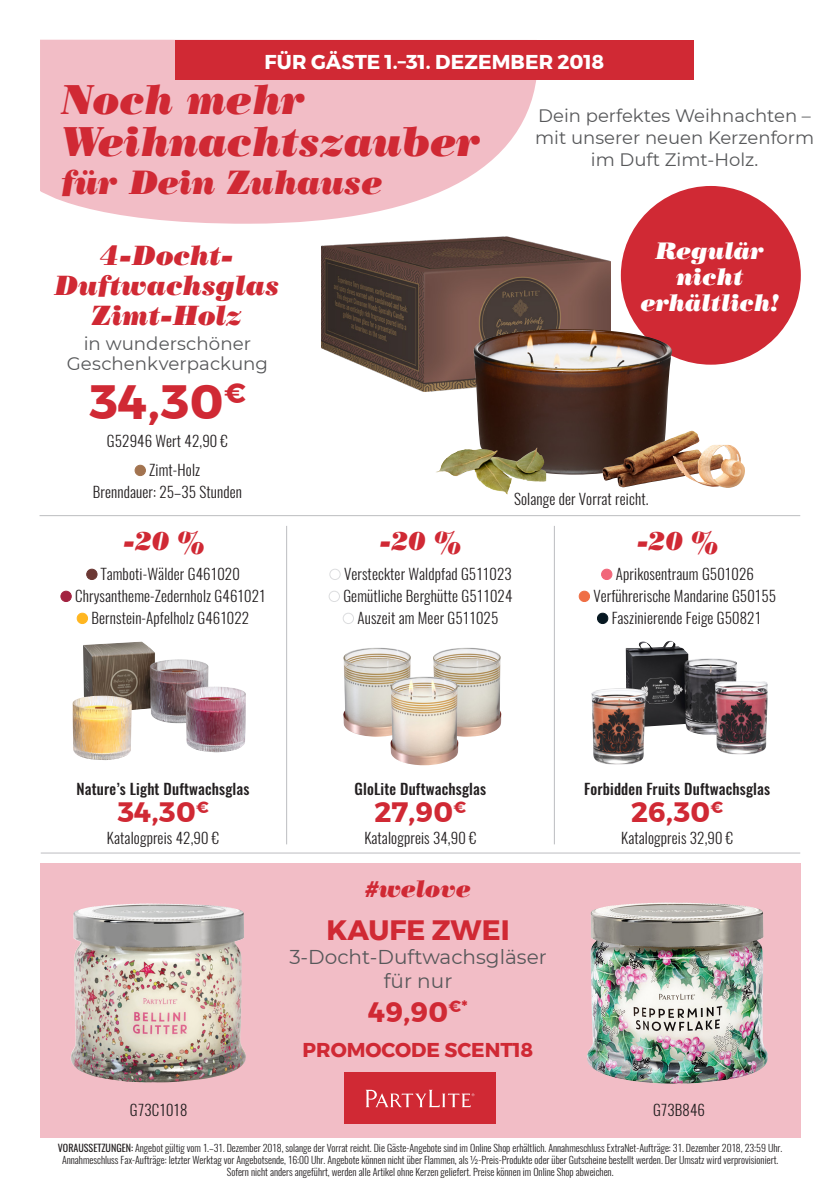
<style>
.page{position:relative;width:840px;height:1191px;background:#fff}
.page>*{position:absolute;margin:0;border:0;box-sizing:border-box;transform-origin:0 0}
.FLAVOUR{font:700 48px "Montserrat";color:#d02934}
.t1{font:italic 42px/42px "Poster Bodoni TL";color:#d02934}
.t2{font:italic 34px "Poster Bodoni TL";color:#d02934}
.FLAVOUR-2{font:700 28px "Montserrat";letter-spacing:.01em;color:#d02934}
.t3{font:italic 28px/30px "Poster Bodoni TL";letter-spacing:-.005em;color:#d02934;text-align:center}
.t4{font:italic 26px "Poster Bodoni TL";color:#d02934}
.t5{font:italic 24px/26px "Poster Bodoni TL";color:#fff;text-align:center}
.t6{font:italic 24px "Poster Bodoni TL";letter-spacing:-.005em;color:#d02934}
.t7{font:20px/24px "Montserrat";color:#57585a;text-align:center}
.Box_L__heading_S{font:700 20px "Montserrat";letter-spacing:.005em;color:#fff}
.t8{font:700 20px "Montserrat";color:#d02934}
.t9{font:18.2px/20px "Montserrat";color:#57585a;text-align:center}
.t10{font:18px/22px "Montserrat";color:#57585a;text-align:center}
.FLAVOUR-3{font:300 15px/22px "Oswald";letter-spacing:.01em;color:#231f20}
.FLAVOUR-4{font:500 15px "Oswald";letter-spacing:.01em;color:#231f20}
.t11{font:300 10px "Oswald";color:#231f20}
.s1{font-weight:400}
</style>
<div class="page">
<div style="left:40px;top:863px;width:759px;height:274px;background:#f2bdc6"></div>
<div style="left:344px;top:1072px;width:151px;height:52px;background:#d02934"></div>
<svg style="left:366px;top:1089px;width:108px;height:18px"></svg>
<hr style="left:39px;top:515px;width:760px;height:1px;background:#bcbdc0">
<hr style="left:41px;top:852px;width:758px;height:1px;background:#bcbdc0">
<svg style="left:40px;top:40px;width:497px;height:184px;fill:#f2bdc6"></svg>
<div style="left:175px;top:40px;width:518px;height:39px;background:#d02934"></div>
<img style="left:70px;top:903px;width:176px;height:179px">
<img style="left:587px;top:902px;width:181px;height:181px">
<hr style="left:286px;top:526px;width:1px;height:318px;background:#bcbdc0">
<hr style="left:553px;top:526px;width:1px;height:318px;background:#bcbdc0">
<img style="left:343px;top:647px;width:68px;height:89px">
<img style="left:433px;top:647px;width:68px;height:89px">
<img style="left:390px;top:676px;width:68px;height:89px">
<div style="left:135px;top:465px;width:10px;height:10px;background:#a2734f;border-radius:50%"></div>
<div style="left:134px;top:465px;width:12px;height:11px;border:1px solid #a2734f;border-radius:50%"></div>
<img style="left:83px;top:641px;width:125px;height:82px">
<img style="left:186px;top:686px;width:60px;height:66px">
<img style="left:73px;top:695px;width:59px;height:65px">
<img style="left:625px;top:640px;width:65px;height:91px">
<img style="left:713px;top:681px;width:54px;height:74px">
<img style="left:591px;top:688px;width:54px;height:77px">
<div style="left:87px;top:569px;width:10px;height:10px;background:#6c3834;border-radius:50%"></div>
<div style="left:86px;top:568px;width:11px;height:12px;border:1px solid #6c3834;border-radius:50%"></div>
<div style="left:61px;top:591px;width:10px;height:10px;background:#a22240;border-radius:50%"></div>
<div style="left:60px;top:590px;width:12px;height:12px;border:1px solid #a22240;border-radius:50%"></div>
<div style="left:77px;top:613px;width:10px;height:10px;background:#ffb620;border-radius:50%"></div>
<div style="left:77px;top:612px;width:11px;height:12px;border:1px solid #ffb620;border-radius:50%"></div>
<div style="left:329px;top:568px;width:11px;height:12px;border:1px solid #dcdddf;border-radius:50%"></div>
<div style="left:328px;top:590px;width:12px;height:12px;border:1px solid #dcdddf;border-radius:50%"></div>
<div style="left:342px;top:612px;width:12px;height:12px;border:1px solid #dcdddf;border-radius:50%"></div>
<div style="left:601px;top:569px;width:10px;height:10px;background:#f1677a;border-radius:50%"></div>
<div style="left:600px;top:568px;width:12px;height:12px;border:1px solid #f1677a;border-radius:50%"></div>
<div style="left:579px;top:591px;width:10px;height:10px;background:#ef6f45;border-radius:50%"></div>
<div style="left:578px;top:590px;width:11px;height:12px;border:1px solid #ef6f45;border-radius:50%"></div>
<div style="left:597px;top:613px;width:10px;height:10px;background:#071822;border-radius:50%"></div>
<div style="left:596px;top:612px;width:12px;height:12px;border:1px solid #071822;border-radius:50%"></div>
<div style="left:620px;top:186px;width:180px;height:179px;background:#d02934;border-radius:50%"></div>
<img style="left:322px;top:236px;width:288px;height:155px">
<img style="left:473px;top:329px;width:199px;height:145px">
<img style="left:602px;top:430px;width:118px;height:57px">
<img style="left:436px;top:447px;width:110px;height:48px">
<img style="left:672px;top:445px;width:72px;height:43px">
<p class="Box_L__heading_S" style="left:264px;top:46px;width:341px">FÜR GÄSTE 1.–31. DEZEMBER 2018</p>
<p class="t10" style="left:535px;top:104px;width:280px">Dein perfektes Weihnachten – mit unserer neuen Kerzenform im Duft Zimt-Holz.</p>
<p class="t1" style="left:62px;top:78px;width:421px">Noch mehr<br>Weihnachtszauber</p>
<p class="t2" style="left:62px;top:159px;width:322px">für Dein Zuhause</p>
<p class="t3" style="left:55px;top:239px;width:226px">4-Docht-<br>Duftwachsglas<br>Zimt-Holz</p>
<p class="t9" style="left:67px;top:333px;width:202px">in wunderschöner<br>Geschenkverpackung</p>
<p class="FLAVOUR" style="left:89px;top:363px;width:158px">34,30<sup>€</sup></p>
<p class="FLAVOUR-3" style="left:107px;top:428px;width:122px">G52946 Wert 42,90 €</p>
<p class="t5" style="left:640px;top:237px;width:139px">Regulär nicht erhältlich!</p>
<p class="FLAVOUR-3" style="left:93px;top:457px;width:151px;text-indent:56px">Zimt-Holz<br>Brenndauer: 25–35 Stunden</p>
<p class="t4" style="left:123px;top:524px;width:83px">-20 %</p>
<p class="t4" style="left:379px;top:524px;width:83px">-20 %</p>
<p class="t4" style="left:636px;top:524px;width:83px">-20 %</p>
<p class="FLAVOUR-3" style="left:513px;top:486px;width:136px">Solange der Vorrat reicht.</p>
<p class="FLAVOUR-3" style="left:75px;top:561px;width:192px;text-align:center">Tamboti-Wälder G461020<br>Chrysantheme-Zedernholz G461021</p>
<p class="FLAVOUR-3" style="left:91px;top:605px;width:159px">Bernstein-Apfelholz G461022</p>
<p class="FLAVOUR-3" style="left:343px;top:561px;width:170px">Versteckter Waldpfad G511023<br>Gemütliche Berghütte G511024</p>
<p class="FLAVOUR-3" style="left:357px;top:605px;width:142px">Auszeit am Meer G511025</p>
<p class="FLAVOUR-3" style="left:615px;top:561px;width:139px">Aprikosentraum G501026</p>
<p class="FLAVOUR-3" style="left:593px;top:583px;width:184px;text-align:center">Verführerische Mandarine G50155<br>Faszinierende Feige G50821</p>
<p class="FLAVOUR-4" style="left:77px;top:780px;width:174px">Nature’s Light Duftwachsglas</p>
<p class="FLAVOUR-2" style="left:117px;top:790px;width:93px">34,30<sup>€</sup></p>
<p class="FLAVOUR-3" style="left:107px;top:825px;width:114px">Katalogpreis 42,90 €</p>
<p class="FLAVOUR-4" style="left:354px;top:780px;width:133px">GloLite Duftwachsglas</p>
<p class="FLAVOUR-2" style="left:374px;top:790px;width:93px">27,90<sup>€</sup></p>
<p class="FLAVOUR-3" style="left:364px;top:825px;width:113px">Katalogpreis 34,90 €</p>
<p class="t6" style="left:365px;top:873px;width:107px">#welove</p>
<p class="FLAVOUR-2" style="left:326px;top:907px;width:185px">KAUFE ZWEI</p>
<p class="t7" style="left:289px;top:944px;width:259px">3-Docht-Duftwachsgläser für nur</p>
<p class="FLAVOUR-2" style="left:368px;top:989px;width:101px">49,90<sup>€*</sup></p>
<p class="t8" style="left:302px;top:1034px;width:232px">PROMOCODE SCENT18</p>
<p class="FLAVOUR-4" style="left:584px;top:780px;width:187px">Forbidden Fruits Duftwachsglas</p>
<p class="FLAVOUR-2" style="left:630px;top:790px;width:94px">26,30<sup>€</sup></p>
<p class="FLAVOUR-3" style="left:621px;top:825px;width:113px">Katalogpreis 32,90 €</p>
<p class="FLAVOUR-3" style="left:130px;top:1097px;width:59px">G73C1018</p>
<p class="FLAVOUR-3" style="left:652px;top:1097px;width:53px">G73B846</p>
<p class="t11" style="left:58px;top:1138px;width:725px"><span class="s1">VORAUSSETZUNGEN:</span> Angebot gültig vom 1.–31. Dezember 2018, solange der Vorrat reicht. Die Gäste-Angebote sind im Online Shop erhältlich. Annahmeschluss ExtraNet-Aufträge: 31. Dezember 2018, 23:59 Uhr.</p>
<p class="t11" style="left:62px;top:1150px;width:717px">Annahmeschluss Fax-Aufträge: letzter Werktag vor Angebotsende, 16:00 Uhr. Angebote können nicht über Flammen, als ½-Preis-Produkte oder über Gutscheine bestellt werden. Der Umsatz wird verprovisioniert.</p>
<p class="t11" style="left:226px;top:1162px;width:388px">Sofern nicht anders angeführt, werden alle Artikel ohne Kerzen geliefert. Preise können im Online Shop abweichen.</p>
</div>
